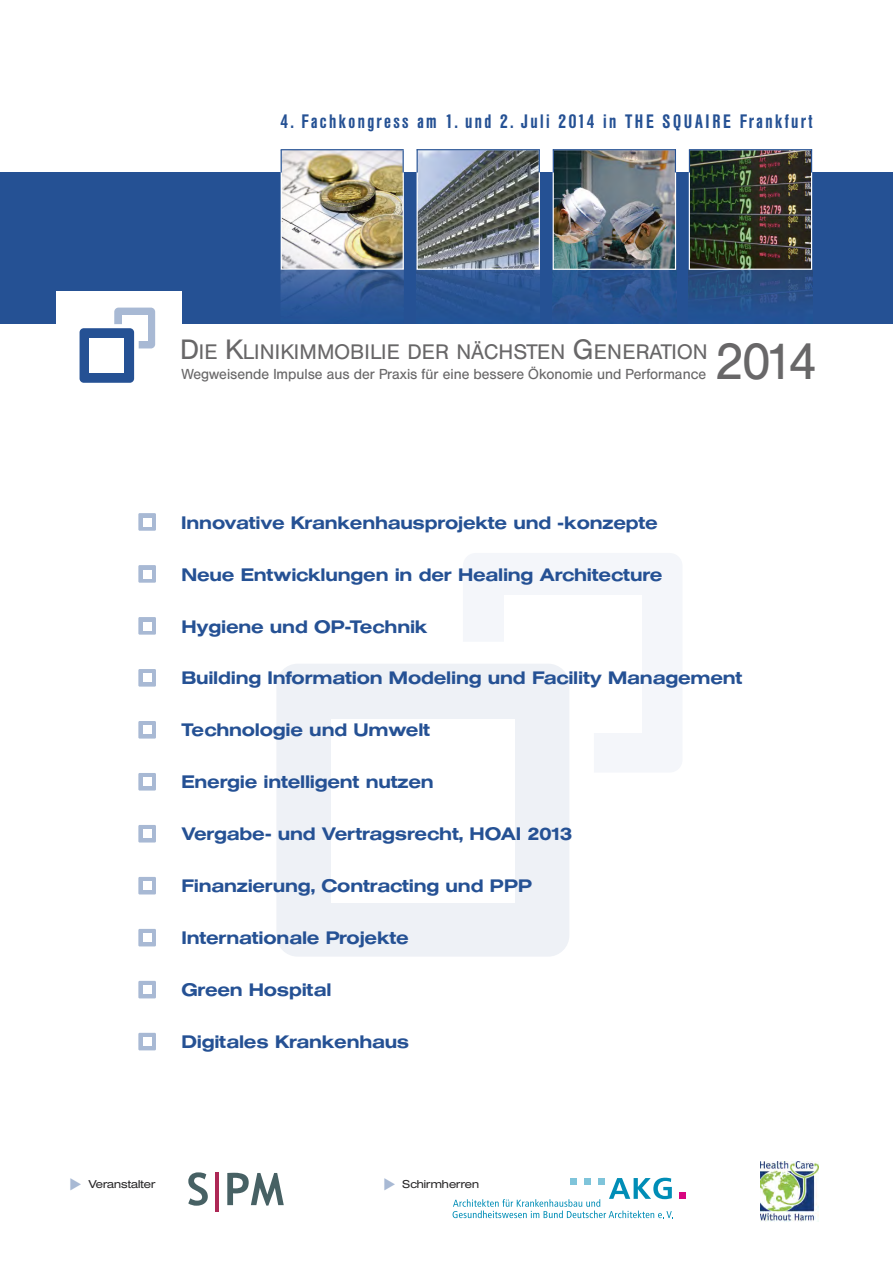
<style>
.page{position:relative;width:893px;height:1263px;background:#fff}
.page>*{position:absolute;margin:0;border:0;box-sizing:border-box;transform-origin:0 0}
.t1{font:49.95px "Helvetica BQ";color:#686768}
.t2{font:20.7px "Helvetica BQ";letter-spacing:.02em;color:#686768}
.t3{font:500 19.35px "Helvetica Con BQ";letter-spacing:.12em;color:#255194}
.t4{font:500 18px "Helvetica Extended BQ";color:#255194}
.t5{font:14.25px "Helvetica BQ";color:#686768}
.t6{font:300 11.25px "Helvetica Extended BQ";color:#272627}
.s1{font-size:27.6px}
</style>
<div class="page">
<div style="left:0;top:172px;width:893px;height:152px;background:#255194"></div>
<div style="left:56px;top:291px;width:126px;height:92px;background:#fff"></div>
<div style="left:114px;top:308px;width:41px;height:40px;background:#a8b9d4;border-radius:4px"></div>
<div style="left:122px;top:315px;width:25px;height:26px;background:#fff"></div>
<img style="left:283px;top:150px;width:119px;height:118px">
<div style="left:281px;top:145px;width:123px;height:125px;border:1px solid #fff"></div>
<img style="left:280px;top:270px;width:124px;height:34px">
<img style="left:281px;top:270px;width:123px;height:1px">
<img style="left:416px;top:242px;width:124px;height:58px">
<img style="left:553px;top:270px;width:123px;height:44px">
<img style="left:689px;top:151px;width:123px;height:155px">
<img style="left:419px;top:151px;width:119px;height:117px">
<div style="left:417px;top:149px;width:123px;height:121px;border:1px solid #fff"></div>
<img style="left:555px;top:151px;width:119px;height:117px">
<div style="left:553px;top:149px;width:123px;height:121px;border:1px solid #fff"></div>
<div style="left:689px;top:149px;width:123px;height:121px;border:1px solid #fff"></div>
<div style="left:75px;top:324px;width:64px;height:64px;background:#fff;border-radius:4px"></div>
<div style="left:80px;top:328px;width:54px;height:55px;background:#255194;border-radius:4px"></div>
<div style="left:90px;top:339px;width:34px;height:34px;background:#fff"></div>
<svg style="left:281px;top:150px;width:1px;height:23px"></svg>
<svg style="left:403px;top:150px;width:1px;height:23px"></svg>
<hr style="left:281px;top:149px;width:123px;height:1px;background:#255194">
<svg style="left:417px;top:150px;width:1px;height:23px"></svg>
<svg style="left:539px;top:150px;width:1px;height:23px"></svg>
<hr style="left:417px;top:149px;width:123px;height:1px;background:#255194">
<svg style="left:553px;top:150px;width:1px;height:23px"></svg>
<svg style="left:675px;top:150px;width:1px;height:23px"></svg>
<hr style="left:553px;top:149px;width:123px;height:1px;background:#255194">
<svg style="left:689px;top:150px;width:1px;height:23px"></svg>
<svg style="left:811px;top:150px;width:1px;height:23px"></svg>
<hr style="left:689px;top:149px;width:123px;height:1px;background:#255194">
<div style="left:463px;top:553px;width:219px;height:219px;background:#f4f6fa;border-radius:13px"></div>
<div style="left:504px;top:595px;width:137px;height:137px;background:#fff"></div>
<div style="left:252px;top:642px;width:342px;height:341px;background:#fff;border-radius:4px"></div>
<div style="left:276px;top:664px;width:293px;height:293px;background:#eef1f6;border-radius:21px"></div>
<div style="left:331px;top:720px;width:183px;height:183px;background:#fff"></div>
<div style="left:138px;top:565px;width:18px;height:18px;background:#a8b9d4"></div>
<div style="left:143px;top:570px;width:9px;height:8px;background:#fff"></div>
<div style="left:138px;top:617px;width:18px;height:18px;background:#a8b9d4"></div>
<div style="left:143px;top:622px;width:9px;height:8px;background:#fff"></div>
<div style="left:138px;top:669px;width:18px;height:18px;background:#a8b9d4"></div>
<div style="left:143px;top:674px;width:9px;height:8px;background:#fff"></div>
<div style="left:138px;top:721px;width:18px;height:17px;background:#a8b9d4"></div>
<div style="left:143px;top:725px;width:9px;height:9px;background:#fff"></div>
<div style="left:138px;top:773px;width:18px;height:17px;background:#a8b9d4"></div>
<div style="left:143px;top:777px;width:9px;height:9px;background:#fff"></div>
<div style="left:138px;top:825px;width:18px;height:17px;background:#a8b9d4"></div>
<div style="left:143px;top:829px;width:9px;height:9px;background:#fff"></div>
<div style="left:138px;top:877px;width:18px;height:17px;background:#a8b9d4"></div>
<div style="left:143px;top:881px;width:9px;height:9px;background:#fff"></div>
<div style="left:138px;top:929px;width:18px;height:17px;background:#a8b9d4"></div>
<div style="left:143px;top:933px;width:9px;height:9px;background:#fff"></div>
<div style="left:138px;top:513px;width:18px;height:18px;background:#a8b9d4"></div>
<div style="left:143px;top:518px;width:9px;height:8px;background:#fff"></div>
<div style="left:138px;top:981px;width:18px;height:17px;background:#a8b9d4"></div>
<div style="left:143px;top:985px;width:9px;height:9px;background:#fff"></div>
<div style="left:138px;top:1033px;width:18px;height:17px;background:#a8b9d4"></div>
<div style="left:143px;top:1037px;width:9px;height:9px;background:#fff"></div>
<svg style="left:188px;top:1172px;width:96px;height:34px"></svg>
<hr style="left:215px;top:1172px;width:4px;height:39px;background:#ad2855">
<div style="left:679px;top:1192px;width:7px;height:6px;background:#d8057f"></div>
<svg style="left:453px;top:1178px;width:220px;height:40px"></svg>
<img style="left:761px;top:1161px;width:57px;height:60px">
<p class="t3" style="left:281px;top:111px;width:533px">4. Fachkongress am 1. und 2. Juli 2014 in THE SQUAIRE Frankfurt</p>
<p class="t2" style="left:180px;top:341px;width:528px"><span class="s1">D</span>IE <span class="s1">K</span>LINIKIMMOBILIE DER NÄCHSTEN <span class="s1">G</span>ENERATION</p>
<p class="t5" style="left:182px;top:367px;width:526px">Wegweisende Impulse aus der Praxis für eine bessere Ökonomie und Performance</p>
<h1 class="t1" style="left:716px;top:336px;width:102px">2014</h1>
<p class="t4" style="left:181px;top:513px;width:478px">Innovative Krankenhausprojekte und -konzepte</p>
<p class="t4" style="left:181px;top:565px;width:482px">Neue Entwicklungen in der Healing Architecture</p>
<p class="t4" style="left:181px;top:617px;width:247px">Hygiene und OP-Technik</p>
<p class="t4" style="left:181px;top:669px;width:562px">Building Information Modeling und Facility Management</p>
<p class="t4" style="left:181px;top:721px;width:250px">Technologie und Umwelt</p>
<p class="t4" style="left:181px;top:773px;width:254px">Energie intelligent nutzen</p>
<p class="t4" style="left:181px;top:825px;width:392px">Vergabe- und Vertragsrecht, HOAI 2013</p>
<p class="t4" style="left:181px;top:876px;width:352px">Finanzierung, Contracting und PPP</p>
<p class="t4" style="left:181px;top:928px;width:229px">Internationale Projekte</p>
<p class="t4" style="left:181px;top:980px;width:151px">Green Hospital</p>
<p class="t4" style="left:181px;top:1032px;width:229px">Digitales Krankenhaus</p>
<p class="t6" style="left:89px;top:1177px;width:68px">Veranstalter</p>
<p class="t6" style="left:403px;top:1177px;width:78px">Schirmherren</p>
</div>
